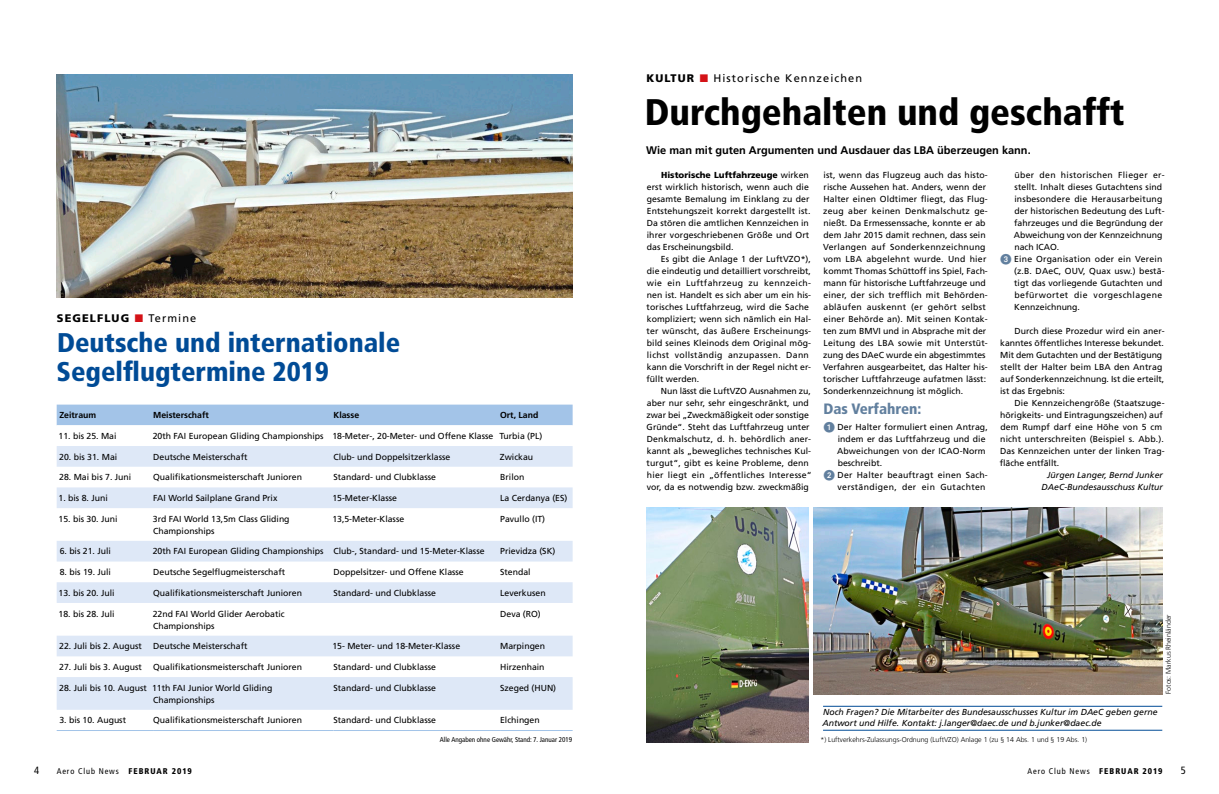
<style>
.page{position:relative;width:1219px;height:794px;background:#fff}
.page>*{position:absolute;margin:0;border:0;box-sizing:border-box;transform-origin:0 0}
.t1{font:900 condensed 37px "Frutiger LT Com";color:#000}
.t2{font:900 condensed 27px/29px "Frutiger LT Com";color:#004b96}
.t3{font:900 condensed 15px "Frutiger LT Com";color:#617f9e}
.t4{font:700 11px "Frutiger LT Com";color:#000}
.t5{font:11px "Frutiger LT Com";letter-spacing:.1em;color:#000}
.t6{font:900 11px "Frutiger LT Com";letter-spacing:.1em;color:#000}
.t7{font:condensed 10.5px "Frutiger LT Com";color:#000}
.t8{font:8.7px/12px "Frutiger LT Com";color:#000}
.t9{font:italic 8.7px/12px "Frutiger LT Com";color:#000;text-align:right}
.t10{font:700 8.7px "Frutiger LT Com";color:#000}
.t11{font:condensed 8.3px "Frutiger LT Com";letter-spacing:.11em;color:#000}
.t12{font:300 7px "Frutiger LT Com";color:#000}
.t13{font:condensed 7px "Frutiger LT Com";color:#000}
.s1{color:#d41217}
.s2{font-weight:400}
.s3{font-weight:900}
.s4{color:#617f9e}
</style>
<div class="page">
<hr style="left:823px;top:706px;width:339px;height:1px;background:#004b96">
<hr style="left:823px;top:730px;width:339px;height:1px;background:#004b96">
<img style="left:813px;top:507px;width:349px;height:187px">
<img style="left:646px;top:507px;width:163px;height:235px">
<div style="left:57px;top:404px;width:516px;height:21px;background:#a3c4e8"></div>
<svg style="left:57px;top:446px;width:516px;height:264px;fill:#e0e9f7"></svg>
<hr style="left:57px;top:730px;width:96px;height:1px;background:#a3c4e8">
<hr style="left:153px;top:730px;width:180px;height:1px;background:#a3c4e8">
<hr style="left:333px;top:730px;width:167px;height:1px;background:#a3c4e8">
<hr style="left:500px;top:730px;width:73px;height:1px;background:#a3c4e8">
<img style="left:57px;top:74px;width:516px;height:224px">
<p class="t6" style="left:57px;top:311px;width:141px">SEGELFLUG <span class="s1">■</span> <span class="s2">Termine</span></p>
<h2 class="t2" style="left:57px;top:328px;width:345px">Deutsche und internationale<br>Segelflugtermine 2019</h2>
<p class="t10" style="left:59px;top:410px;width:38px">Zeitraum</p>
<p class="t10" style="left:153px;top:410px;width:57px">Meisterschaft</p>
<p class="t10" style="left:334px;top:410px;width:27px">Klasse</p>
<p class="t10" style="left:500px;top:410px;width:40px">Ort, Land</p>
<p class="t8" style="left:59px;top:430px;width:60px">11. bis 25. Mai</p>
<p class="t8" style="left:153px;top:430px;width:391px">20th FAI European Gliding Championships 18-Meter-, 20-Meter- und Offene Klasse Turbia (PL)</p>
<p class="t8" style="left:59px;top:450px;width:60px">20. bis 31. Mai</p>
<p class="t8" style="left:153px;top:450px;width:96px">Deutsche Meisterschaft</p>
<p class="t8" style="left:333px;top:450px;width:118px">Club- und Doppelsitzerklasse</p>
<p class="t8" style="left:500px;top:450px;width:35px">Zwickau</p>
<p class="t8" style="left:59px;top:471px;width:74px">28. Mai bis 7. Juni</p>
<p class="t8" style="left:153px;top:471px;width:150px">Qualifikationsmeisterschaft Junioren</p>
<p class="t8" style="left:333px;top:471px;width:104px">Standard- und Clubklasse</p>
<p class="t8" style="left:500px;top:471px;width:26px">Brilon</p>
<p class="t8" style="left:59px;top:492px;width:51px">1. bis 8. Juni</p>
<p class="t8" style="left:153px;top:492px;width:126px">FAI World Sailplane Grand Prix</p>
<p class="t8" style="left:332px;top:492px;width:66px">15-Meter-Klasse</p>
<p class="t8" style="left:500px;top:492px;width:69px">La Cerdanya (ES)</p>
<p class="t8" style="left:59px;top:513px;width:60px">15. bis 30. Juni</p>
<p class="t8" style="left:153px;top:513px;width:138px">3rd FAI World 13,5m Class Gliding<br>Championships</p>
<p class="t8" style="left:332px;top:513px;width:73px">13,5-Meter-Klasse</p>
<p class="t8" style="left:500px;top:513px;width:46px">Pavullo (IT)</p>
<p class="t8" style="left:60px;top:545px;width:53px">6. bis 21. Juli</p>
<p class="t8" style="left:153px;top:545px;width:333px">20th FAI European Gliding Championships Club-, Standard- und 15-Meter-Klasse</p>
<p class="t8" style="left:500px;top:545px;width:57px">Prievidza (SK)</p>
<p class="t8" style="left:60px;top:566px;width:53px">8. bis 19. Juli</p>
<p class="t8" style="left:153px;top:566px;width:133px">Deutsche Segelflugmeisterschaft</p>
<p class="t8" style="left:334px;top:566px;width:132px">Doppelsitzer- und Offene Klasse</p>
<p class="t8" style="left:500px;top:566px;width:32px">Stendal</p>
<p class="t8" style="left:59px;top:587px;width:58px">13. bis 20. Juli</p>
<p class="t8" style="left:153px;top:587px;width:150px">Qualifikationsmeisterschaft Junioren</p>
<p class="t8" style="left:333px;top:587px;width:104px">Standard- und Clubklasse</p>
<p class="t8" style="left:500px;top:587px;width:47px">Leverkusen</p>
<p class="t8" style="left:59px;top:607px;width:58px">18. bis 28. Juli</p>
<p class="t8" style="left:153px;top:607px;width:133px">22nd FAI World Glider Aerobatic<br>Championships</p>
<p class="t8" style="left:500px;top:607px;width:42px">Deva (RO)</p>
<p class="t8" style="left:59px;top:640px;width:84px">22. Juli bis 2. August</p>
<p class="t8" style="left:153px;top:640px;width:96px">Deutsche Meisterschaft</p>
<p class="t8" style="left:332px;top:640px;width:129px">15- Meter- und 18-Meter-Klasse</p>
<p class="t8" style="left:500px;top:640px;width:46px">Marpingen</p>
<p class="t8" style="left:59px;top:661px;width:84px">27. Juli bis 3. August</p>
<p class="t8" style="left:153px;top:661px;width:150px">Qualifikationsmeisterschaft Junioren</p>
<p class="t8" style="left:333px;top:661px;width:104px">Standard- und Clubklasse</p>
<p class="t8" style="left:500px;top:661px;width:46px">Hirzenhain</p>
<p class="t8" style="left:153px;top:681px;width:121px;text-indent:-94px">28. Juli bis 10. August 11th FAI Junior World Gliding<br>Championships</p>
<p class="t8" style="left:333px;top:681px;width:104px">Standard- und Clubklasse</p>
<p class="t8" style="left:500px;top:681px;width:58px">Szeged (HUN)</p>
<p class="t8" style="left:59px;top:714px;width:68px">3. bis 10. August</p>
<p class="t8" style="left:153px;top:714px;width:150px">Qualifikationsmeisterschaft Junioren</p>
<p class="t8" style="left:333px;top:714px;width:104px">Standard- und Clubklasse</p>
<p class="t8" style="left:500px;top:714px;width:41px">Elchingen</p>
<p class="t13" style="left:440px;top:735px;width:134px">Alle Angaben ohne Gewähr, Stand: 7. Januar 2019</p>
<p class="t5" style="left:646px;top:72px;width:217px"><span class="s3">KULTUR</span> <span class="s1">■</span> Historische Kennzeichen</p>
<h1 class="t1" style="left:645px;top:90px;width:481px">Durchgehalten und geschafft</h1>
<p class="t4" style="left:646px;top:144px;width:386px">Wie man mit guten Argumenten und Ausdauer das LBA überzeugen kann.</p>
<p class="t8" style="left:647px;top:169px;width:165px;text-indent:14px"><span class="s3">Historische Luftfahrzeuge</span> wirken erst wirklich historisch, wenn auch die gesamte Bemalung im Einklang zu der Entstehungszeit korrekt dargestellt ist.<br>Da stören die amtlichen Kennzeichen in ihrer vorgeschriebenen Größe und Ort das Erscheinungsbild.</p>
<p class="t8" style="left:647px;top:253px;width:166px;text-indent:14px">Es gibt die Anlage 1 der LuftVZO*), die eindeutig und detailliert vorschreibt, wie ein Luftfahrzeug zu kennzeich&shy;nen ist. Handelt es sich aber um ein his&shy;torisches Luftfahrzeug, wird die Sache kompliziert; wenn sich nämlich ein Hal&shy;ter wünscht, das äußere Erscheinungs&shy;bild seines Kleinods dem Original mög&shy;lichst vollständig anzupassen. Dann kann die Vorschrift in der Regel nicht er&shy;füllt werden.</p>
<p class="t8" style="left:646px;top:385px;width:167px;text-indent:14px">Nun lässt die LuftVZO Ausnahmen zu, aber nur sehr, sehr eingeschränkt, und zwar bei „Zweckmäßigkeit oder sonstige Gründe“. Steht das Luftfahrzeug unter Denkmalschutz, d. h. behördlich aner&shy;kannt als „bewegliches technisches Kul&shy;turgut“, gibt es keine Probleme, denn hier liegt ein „öffentliches Interesse“ vor, da es notwendig bzw. zweckmäßig</p>
<p class="t8" style="left:823px;top:169px;width:166px">ist, wenn das Flugzeug auch das histo&shy;rische Aussehen hat. Anders, wenn der Halter einen Oldtimer fliegt, das Flug&shy;zeug aber keinen Denkmalschutz ge&shy;nießt. Da Ermessenssache, konnte er ab dem Jahr 2015 damit rechnen, dass sein Verlangen auf Sonderkennzeichnung vom LBA abgelehnt wurde. Und hier kommt Thomas Schüttoff ins Spiel, Fach&shy;mann für historische Luftfahrzeuge und einer, der sich trefflich mit Behörden&shy;abläufen auskennt (er gehört selbst einer Behörde an). Mit seinen Kontak&shy;ten zum BMVI und in Absprache mit der Leitung des LBA sowie mit Unterstüt&shy;zung des DAeC wurde ein abgestimmtes Verfahren ausgearbeitet, das Halter his&shy;torischer Luftfahrzeuge aufatmen lässt:<br>Sonderkennzeichnung ist möglich.</p>
<h3 class="t3" style="left:823px;top:400px;width:99px">Das Verfahren:</h3>
<p class="t8" style="left:837px;top:421px;width:152px">Der Halter formuliert einen Antrag, indem er das Luftfahrzeug und die<br>Abweichungen von der ICAO-Norm beschreibt.<br>Der Halter beauftragt einen Sach&shy;verständigen, der ein Gutachten</p>
<p class="t8" style="left:1014px;top:169px;width:152px">über den historischen Flieger er&shy;stellt. Inhalt dieses Gutachtens sind insbesondere die Herausarbeitung der historischen Bedeutung des Luft&shy;fahrzeuges und die Begründung der<br>Abweichung von der Kennzeichnung nach ICAO.</p>
<p class="t8" style="left:1014px;top:253px;width:152px;text-indent:-14px"><span class="s4">✓</span> Eine Organisation oder ein Verein (z.B. DAeC, OUV, Quax usw.) bestä&shy;tigt das vorliegende Gutachten und befürwortet die vorgeschlagene<br>Kennzeichnung.</p>
<p class="t8" style="left:1000px;top:325px;width:166px;text-indent:14px">Durch diese Prozedur wird ein aner&shy;kanntes öffentliches Interesse bekundet.<br>Mit dem Gutachten und der Bestätigung stellt der Halter beim LBA den Antrag auf Sonderkennzeichnung. Ist die erteilt, ist das Ergebnis:</p>
<p class="t8" style="left:1000px;top:397px;width:166px;text-indent:15px">Die Kennzeichengröße (Staatszuge&shy;hörigkeits- und Eintragungszeichen) auf dem Rumpf darf eine Höhe von 5 cm nicht unterschreiten (Beispiel s. Abb.).<br>Das Kennzeichen unter der linken Trag&shy;fläche entfällt.</p>
<p class="t9" style="left:1042px;top:469px;width:123px">Jürgen Langer, Bernd Junker<br>DAeC-Bundesausschuss Kultur</p>
<p class="t9" style="left:822px;top:707px;width:337px;line-height:11px;text-align:left">Noch Fragen? Die Mitarbeiter des Bundesausschusses Kultur im DAeC geben gerne<br>Antwort und Hilfe. Kontakt: j.langer@daec.de und b.junker@daec.de</p>
<p class="t12" style="left:820px;top:735px;width:268px">*) Luftverkehrs-Zulassungs-Ordnung (LuftVZO) Anlage 1 (zu § 14 Abs. 1 und § 19 Abs. 1)</p>
<p class="t12" style="left:1164px;top:694px;width:81px;rotate:-90deg">Fotos: Markus Rheinländer</p>
<p class="t7" style="left:34px;top:764px;width:7px">4</p>
<p class="t11" style="left:57px;top:766px;width:137px">Aero Club News <span class="s3">FEBRUAR 2019</span></p>
<p class="t11" style="left:1027px;top:766px;width:137px">Aero Club News <span class="s3">FEBRUAR 2019</span></p>
<p class="t7" style="left:1181px;top:764px;width:7px">5</p>
</div>
